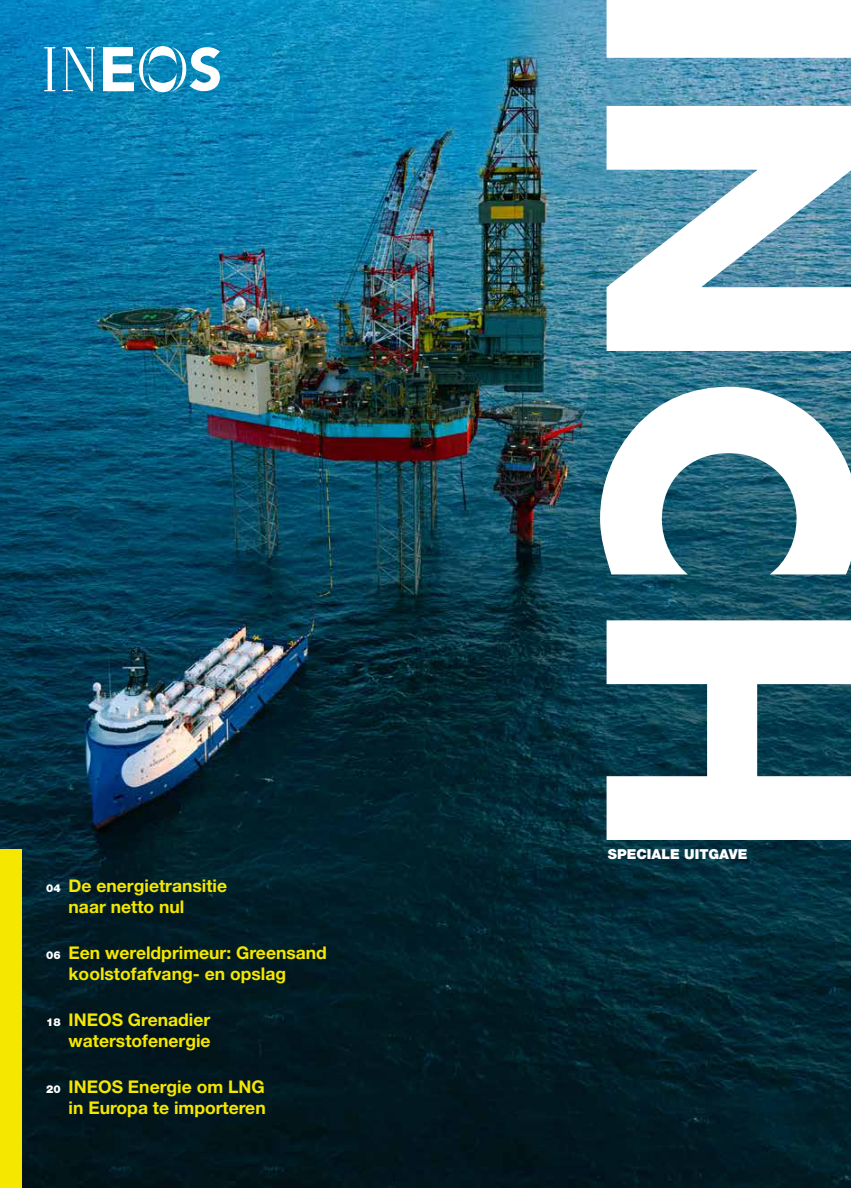
<style>
.page{position:relative;width:851px;height:1188px;background:#fff}
.page>*{position:absolute;margin:0;border:0;box-sizing:border-box;transform-origin:0 0}
.t1{font:700 17.5px/21px "Helvetica Neue LT Pro";color:#f6e700}
.t2{font:900 13.75px "Helvetica Neue LT Pro";color:#fff}
.t3{font:900 10.88px "Helvetica Neue LT Pro";color:#fff}
</style>
<div class="page">
<img style="left:0;top:0;width:850px;height:1187px">
<svg style="left:600px;top:0;width:250px;height:839px"></svg>
<svg style="left:103px;top:46px;width:117px;height:46px"></svg>
<svg style="left:44px;top:47px;width:11px;height:44px"></svg>
<svg style="left:63px;top:47px;width:32px;height:44px"></svg>
<svg style="left:21px;top:849px;width:209px;height:338px;background:#021a21"></svg>
<div style="left:0;top:849px;width:21px;height:338px;background:#f6e700"></div>
<p class="t2" style="left:607px;top:845px;width:141px">SPECIALE UITGAVE</p>
<p class="t3" style="left:46px;top:881px;width:16px">04</p>
<p class="t1" style="left:69px;top:874px;width:160px">De energietransitie naar netto nul</p>
<p class="t3" style="left:46px;top:947px;width:16px">06</p>
<p class="t1" style="left:69px;top:941px;width:260px">Een wereldprimeur: Greensand koolstofafvang- en opslag</p>
<p class="t3" style="left:46px;top:1015px;width:16px">18</p>
<p class="t1" style="left:69px;top:1008px;width:143px">INEOS Grenadier waterstofenergie</p>
<p class="t3" style="left:46px;top:1082px;width:16px">20</p>
<p class="t1" style="left:69px;top:1075px;width:199px">INEOS Energie om LNG in Europa te importeren</p>
</div>
